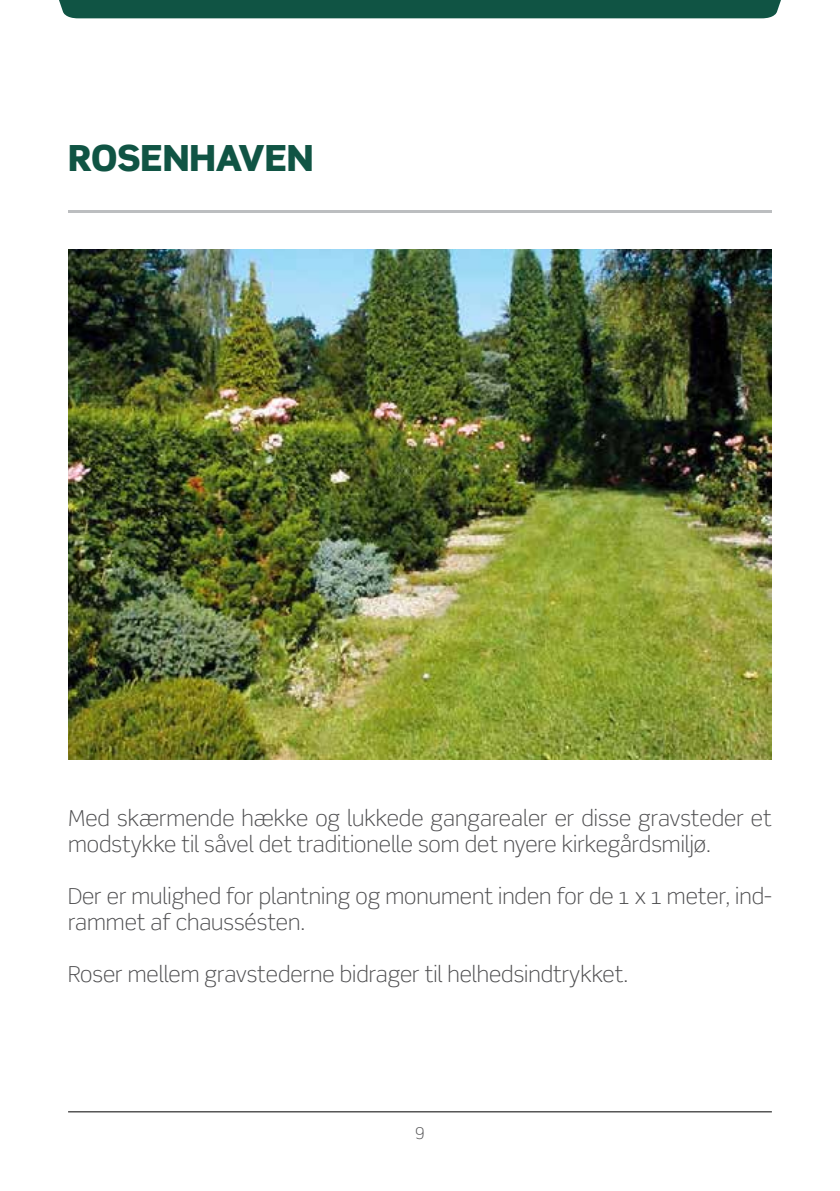
<style>
.page{position:relative;width:840px;height:1191px;background:#fff}
.page>*{position:absolute;margin:0;border:0;box-sizing:border-box;transform-origin:0 0}
.t1{font:900 36px "Scene";color:#105444}
.t2{font:300 22px/26px "Scene";color:#4d4d4f}
.t3{font:300 16px "Scene";color:#4d4d4f}
</style>
<div class="page">
<div style="left:59px;top:0;width:722px;height:18px;background:#105444"></div>
<hr style="left:68px;top:210px;width:703px;height:3px;background:#bcbec0">
<img style="left:68px;top:249px;width:703px;height:511px">
<hr style="left:68px;top:1111px;width:703px;height:1px;background:#000">
<h1 class="t1" style="left:68px;top:134px;width:247px">ROSENHAVEN</h1>
<p class="t2" style="left:68px;top:805px;width:704px">Med skærmende hække og lukkede gangarealer er disse gravsteder et modstykke til såvel det traditionelle som det nyere kirkegårdsmiljø.</p>
<p class="t2" style="left:68px;top:883px;width:705px">Der er mulighed for plantning og monument inden for de 1 x 1 meter, ind&shy;rammet af chaussésten.</p>
<p class="t2" style="left:68px;top:961px;width:561px">Roser mellem gravstederne bidrager til helhedsindtrykket.</p>
<p class="t3" style="left:415px;top:1120px;width:11px">9</p>
</div>
